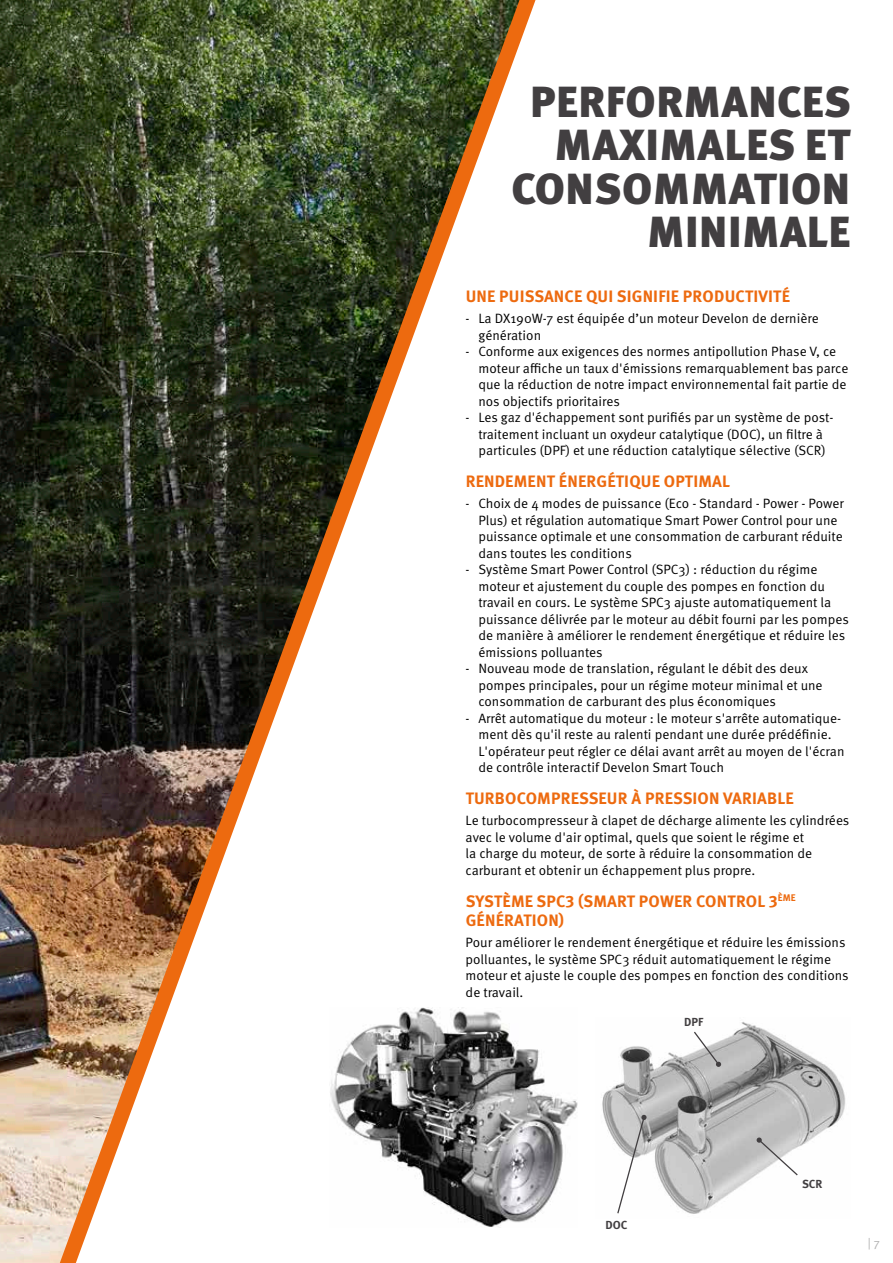
<style>
.page{position:relative;width:893px;height:1263px;background:#fff}
.page>*{position:absolute;margin:0;border:0;box-sizing:border-box;transform-origin:0 0}
.t1{font:900 43.5px/43.5px "Meta Pro";letter-spacing:.01em;color:#423f41;text-align:right}
.t2{font:700 16.5px/19.5px "Meta Pro";letter-spacing:.01em;color:#ed6a0f}
.t3{font:13.5px/16.5px "Meta Pro Norm";color:#000}
.t4{font:12px "Meta Pro Norm";color:#b2b2b2}
.t5{font:700 11.7px "Meta Pro";color:#423f41}
</style>
<div class="page">
<img style="left:0;top:0;width:60px;height:1263px">
<img style="left:60px;top:0;width:475px;height:1263px">
<img style="left:330px;top:1007px;width:247px;height:221px">
<img style="left:602px;top:1022px;width:244px;height:192px">
<svg style="left:693px;top:1030px;width:28px;height:37px"></svg>
<svg style="left:757px;top:1137px;width:42px;height:40px"></svg>
<svg style="left:616px;top:1115px;width:31px;height:99px"></svg>
<h1 class="t1" style="left:512px;top:78px;width:341px">PERFORMANCES<br>MAXIMALES ET<br>CONSOMMATION<br>MINIMALE</h1>
<p class="t2" style="left:466px;top:286px;width:326px">UNE PUISSANCE QUI SIGNIFIE PRODUCTIVITÉ</p>
<p class="t3" style="left:478px;top:309px;width:342px;text-indent:-13px">- La DX190W-7 est équipée d’un moteur Develon de dernière génération</p>
<p class="t3" style="left:478px;top:342px;width:371px;text-indent:-13px">- Conforme aux exigences des normes antipollution Phase V, ce moteur affiche un taux d'émissions remarquablement bas parce que la réduction de notre impact environnemental fait partie de nos objectifs prioritaires</p>
<p class="t3" style="left:466px;top:408px;width:369px;text-align:center">- Les gaz d'échappement sont purifiés par un système de post&shy;traitement incluant un oxydeur catalytique (DOC), un filtre à particules (DPF) et une réduction catalytique sélective (SCR)</p>
<p class="t2" style="left:466px;top:471px;width:266px">RENDEMENT ÉNERGÉTIQUE OPTIMAL</p>
<p class="t3" style="left:478px;top:494px;width:367px;text-indent:-13px">- Choix de 4 modes de puissance (Eco - Standard - Power - Power Plus) et régulation automatique Smart Power Control pour une puissance optimale et une consommation de carburant réduite dans toutes les conditions</p>
<p class="t3" style="left:478px;top:560px;width:372px;text-indent:-13px">- Système Smart Power Control (SPC3) : réduction du régime moteur et ajustement du couple des pompes en fonction du travail en cours. Le système SPC3 ajuste automatiquement la puissance délivrée par le moteur au débit fourni par les pompes de manière à améliorer le rendement énergétique et réduire les émissions polluantes</p>
<p class="t3" style="left:478px;top:659px;width:346px;text-indent:-13px">- Nouveau mode de translation, régulant le débit des deux pompes principales, pour un régime moteur minimal et une consommation de carburant des plus économiques</p>
<p class="t3" style="left:478px;top:709px;width:368px;text-indent:-13px">- Arrêt automatique du moteur : le moteur s'arrête automatique&shy;ment dès qu'il reste au ralenti pendant une durée prédéfinie.<br>L'opérateur peut régler ce délai avant arrêt au moyen de l'écran de contrôle interactif Develon Smart Touch</p>
<p class="t2" style="left:466px;top:788px;width:329px">TURBOCOMPRESSEUR À PRESSION VARIABLE</p>
<p class="t3" style="left:466px;top:811px;width:385px">Le turbocompresseur à clapet de décharge alimente les cylindrées avec le volume d'air optimal, quels que soient le régime et<br>la charge du moteur, de sorte à réduire la consommation de carburant et obtenir un échappement plus propre.</p>
<p class="t2" style="left:466px;top:890px;width:331px">SYSTÈME SPC3 (SMART POWER CONTROL 3<sup>ÈME<br></sup>GÉNÉRATION)</p>
<p class="t3" style="left:466px;top:933px;width:385px">Pour améliorer le rendement énergétique et réduire les émissions polluantes, le système SPC3 réduit automatiquement le régime moteur et ajuste le couple des pompes en fonction des conditions de travail.</p>
<p class="t5" style="left:684px;top:1012px;width:21px">DPF</p>
<p class="t5" style="left:605px;top:1216px;width:24px">DOC</p>
<p class="t5" style="left:802px;top:1174px;width:22px">SCR</p>
<p class="t4" style="left:868px;top:1233px;width:13px">| 7</p>
</div>
